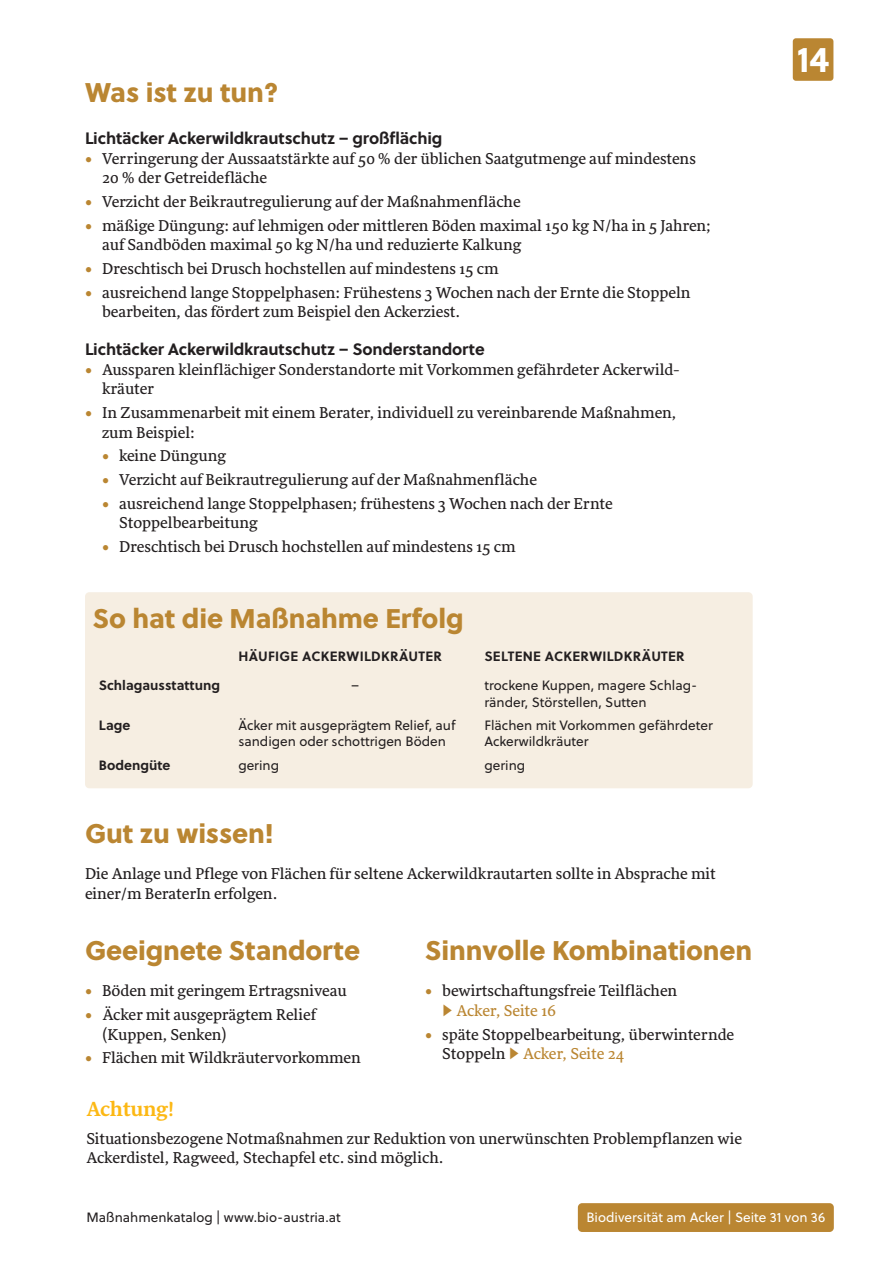
<style>
.page{position:relative;width:893px;height:1263px;background:#fff}
.page>*{position:absolute;margin:0;border:0;box-sizing:border-box;transform-origin:0 0}
.t1{font:700 36px "Soleil";color:#fff}
.t2{font:27px "Soleil Xb";letter-spacing:-.005em;color:#ba8632}
.t3{font:700 21px "Sirba";letter-spacing:-.01em;color:#fcb814}
.t4{font:700 16.5px "Soleil";letter-spacing:-.01em;color:#231f20}
.t5{font:16.2px/19.5px "Sirba";color:#231f20}
.t6{font:13.5px/16.2px "Soleil";color:#231f20}
.t7{font:700 13.5px "Soleil";letter-spacing:.02em;color:#231f20}
.t8{font:13.5px "Soleil";color:#fff}
.t9{font:700 13.5px "Soleil";color:#231f20}
.s1{color:#ba8632}
</style>
<div class="page">
<div style="left:578px;top:1203px;width:256px;height:29px;background:#ba8632;border-radius:4px"></div>
<div style="left:793px;top:38px;width:40px;height:43px;background:#ba8632;border-radius:3px"></div>
<div style="left:85px;top:592px;width:668px;height:196px;background:#f6eee2;border-radius:4px"></div>
<h2 class="t2" style="left:85px;top:74px;width:195px">Was ist zu tun?</h2>
<p class="t4" style="left:85px;top:128px;width:359px">Lichtäcker Ackerwildkrautschutz – großflächig</p>
<p class="t5" style="left:102px;top:149px;width:595px;text-indent:-17px"><span class="s1">•</span> Verringerung der Aussaatstärkte auf 50 % der üblichen Saatgutmenge auf mindestens<br>20 % der Getreidefläche</p>
<p class="t5" style="left:85px;top:192px;width:437px"><span class="s1">•</span> Verzicht der Beikrautregulierung auf der Maßnahmenfläche</p>
<p class="t5" style="left:102px;top:216px;width:610px;text-indent:-17px"><span class="s1">•</span> mäßige Düngung: auf lehmigen oder mittleren Böden maximal 150 kg N/ha in 5 Jahren; auf Sandböden maximal 50 kg N/ha und reduzierte Kalkung</p>
<p class="t5" style="left:85px;top:259px;width:415px"><span class="s1">•</span> Dreschtisch bei Drusch hochstellen auf mindestens 15 cm</p>
<p class="t5" style="left:102px;top:283px;width:590px;text-indent:-17px"><span class="s1">•</span> ausreichend lange Stoppelphasen: Frühestens 3 Wochen nach der Ernte die Stoppeln bearbeiten, das fördert zum Beispiel den Ackerziest.</p>
<p class="t4" style="left:85px;top:339px;width:401px">Lichtäcker Ackerwildkrautschutz – Sonderstandorte</p>
<p class="t5" style="left:102px;top:360px;width:579px;text-indent:-17px"><span class="s1">•</span> Aussparen kleinflächiger Sonderstandorte mit Vorkommen gefährdeter Ackerwild&shy;kräuter</p>
<p class="t5" style="left:102px;top:403px;width:576px;text-indent:-17px"><span class="s1">•</span> In Zusammenarbeit mit einem Berater, individuell zu vereinbarende Maßnahmen, zum Beispiel:</p>
<p class="t5" style="left:102px;top:447px;width:126px"><span class="s1">•</span> keine Düngung</p>
<p class="t5" style="left:102px;top:470px;width:437px"><span class="s1">•</span> Verzicht auf Beikrautregulierung auf der Maßnahmenfläche</p>
<p class="t5" style="left:119px;top:494px;width:495px;text-indent:-17px"><span class="s1">•</span> ausreichend lange Stoppelphasen; frühestens 3 Wochen nach der Ernte<br>Stoppelbearbeitung</p>
<p class="t5" style="left:102px;top:537px;width:415px"><span class="s1">•</span> Dreschtisch bei Drusch hochstellen auf mindestens 15 cm</p>
<h2 class="t2" style="left:93px;top:601px;width:372px">So hat die Maßnahme Erfolg</h2>
<p class="t7" style="left:238px;top:647px;width:205px">HÄUFIGE ACKERWILDKRÄUTER</p>
<p class="t7" style="left:484px;top:647px;width:202px">SELTENE ACKERWILDKRÄUTER</p>
<p class="t9" style="left:99px;top:677px;width:123px">Schlagausstattung</p>
<p class="t6" style="left:351px;top:678px;width:10px">–</p>
<p class="t6" style="left:484px;top:678px;width:214px">trockene Kuppen, magere Schlag&shy;ränder, Störstellen, Sutten</p>
<p class="t7" style="left:99px;top:716px;width:33px">Lage</p>
<p class="t6" style="left:238px;top:717px;width:219px">Äcker mit ausgeprägtem Relief, auf sandigen oder schottrigen Böden</p>
<p class="t6" style="left:484px;top:717px;width:230px">Flächen mit Vorkommen gefährdeter<br>Ackerwildkräuter</p>
<p class="t9" style="left:99px;top:756px;width:73px">Bodengüte</p>
<p class="t6" style="left:238px;top:757px;width:42px">gering</p>
<p class="t6" style="left:484px;top:757px;width:42px">gering</p>
<h2 class="t2" style="left:85px;top:815px;width:190px">Gut zu wissen!</h2>
<p class="t5" style="left:85px;top:865px;width:632px">Die Anlage und Pflege von Flächen für seltene Ackerwildkrautarten sollte in Absprache mit einer/m BeraterIn erfolgen.</p>
<h2 class="t2" style="left:85px;top:932px;width:277px">Geeignete Standorte</h2>
<p class="t5" style="left:85px;top:982px;width:263px"><span class="s1">•</span> Böden mit geringem Ertragsniveau</p>
<p class="t5" style="left:102px;top:1005px;width:216px;text-indent:-17px"><span class="s1">•</span> Äcker mit ausgeprägtem Relief (Kuppen, Senken)</p>
<p class="t5" style="left:85px;top:1049px;width:277px"><span class="s1">•</span> Flächen mit Wildkräutervorkommen</p>
<h2 class="t2" style="left:425px;top:932px;width:329px">Sinnvolle Kombinationen</h2>
<p class="t5" style="left:442px;top:982px;width:237px;text-indent:-17px"><span class="s1">•</span> bewirtschaftungsfreie Teilflächen <span class="s1">▶ Acker, Seite 16</span></p>
<p class="t5" style="left:442px;top:1025px;width:294px;text-indent:-17px"><span class="s1">•</span> späte Stoppelbearbeitung, überwinternde<br>Stoppeln <span class="s1">▶ Acker, Seite 24</span></p>
<p class="t3" style="left:86px;top:1092px;width:90px">Achtung!</p>
<p class="t5" style="left:86px;top:1129px;width:657px">Situationsbezogene Notmaßnahmen zur Reduktion von unerwünschten Problempflanzen wie<br>Ackerdistel, Ragweed, Stechapfel etc. sind möglich.</p>
<h1 class="t1" style="left:797px;top:36px;width:34px">14</h1>
<p class="t6" style="left:86px;top:1209px;width:256px">Maßnahmenkatalog | www.bio-austria.at</p>
<p class="t8" style="left:586px;top:1208px;width:240px">Biodiversität am Acker | Seite 31 von 36</p>
</div>
